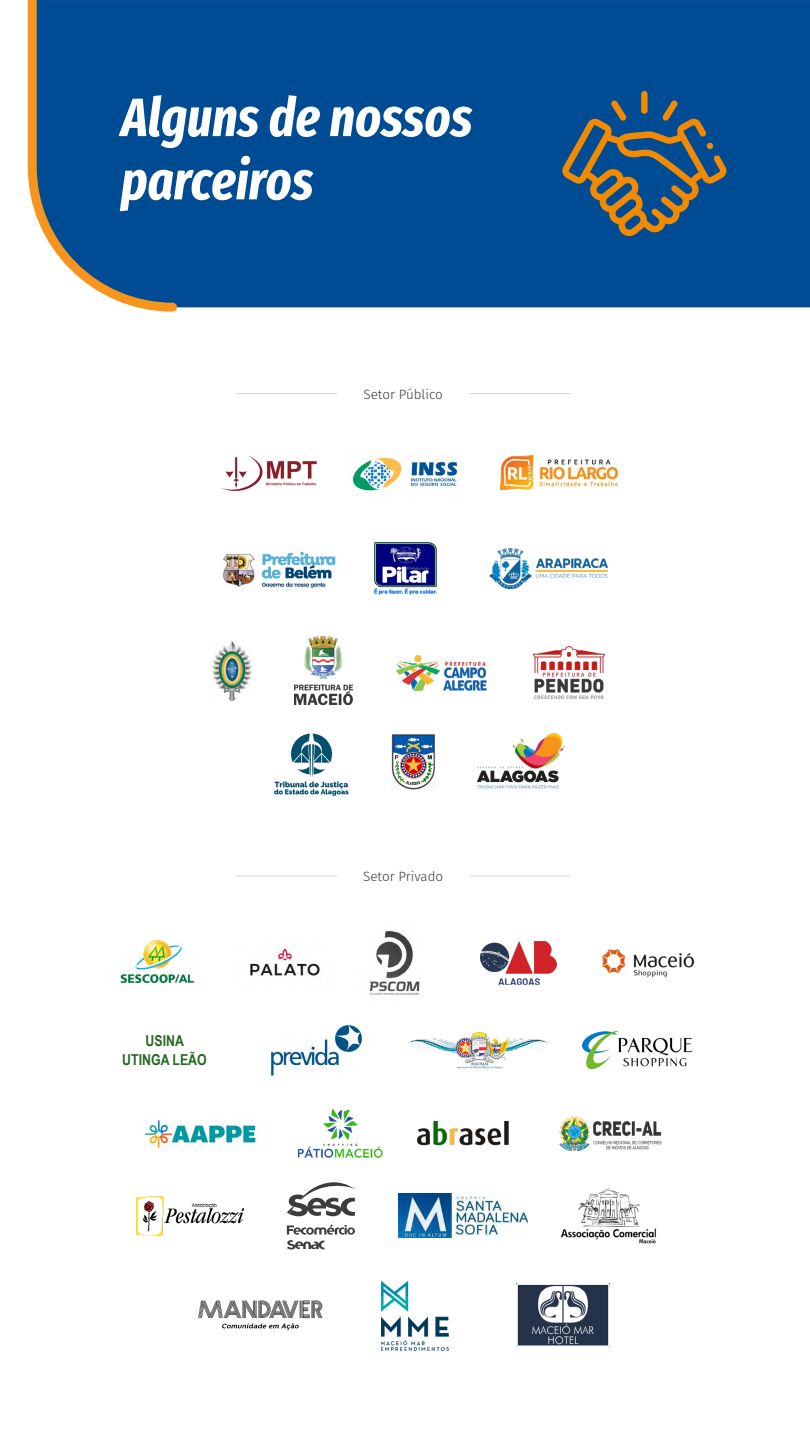
<style>
.page{position:relative;width:810px;height:1440px;background:#fff}
.page>*{position:absolute;margin:0;border:0;box-sizing:border-box;transform-origin:0 0}
.t1{font:italic 700 54px/63.2px "Fira Sans Compressed";color:#fff}
.t2{font:700 15.08px/18.1px "Arial Narrow";color:#256820;text-align:center}
.t3{font:300 13.42px "Fira Sans";color:#3c3c3b}
</style>
<div class="page">
<div style="left:182px;top:0;width:628px;height:307px;background:#004c94"></div>
<svg style="left:27px;top:0;width:155px;height:312px;background:#2b6396"></svg>
<div style="left:641px;top:91px;width:7px;height:23px;background:#f18a00;border-radius:3px"></div>
<svg style="left:562px;top:100px;width:165px;height:136px;background:#3c5b6e"></svg>
<img style="left:353px;top:457px;width:110px;height:34px">
<img style="left:222px;top:455px;width:95px;height:37px">
<img style="left:490px;top:548px;width:117px;height:40px">
<img style="left:501px;top:456px;width:117px;height:33px">
<img style="left:223px;top:551px;width:113px;height:40px">
<img style="left:374px;top:542px;width:63px;height:53px">
<img style="left:396px;top:655px;width:91px;height:35px">
<img style="left:533px;top:647px;width:71px;height:52px">
<img style="left:274px;top:733px;width:75px;height:64px">
<img style="left:391px;top:734px;width:44px;height:56px">
<img style="left:213px;top:641px;width:39px;height:59px">
<hr style="left:236px;top:393px;width:101px;height:1px;background:#d6d6d6">
<hr style="left:469px;top:393px;width:102px;height:1px;background:#d6d6d6">
<img style="left:476px;top:733px;width:89px;height:56px">
<img style="left:295px;top:636px;width:57px;height:69px">
<hr style="left:236px;top:875px;width:101px;height:1px;background:#d6d6d6">
<hr style="left:469px;top:875px;width:102px;height:1px;background:#d6d6d6">
<img style="left:120px;top:940px;width:75px;height:46px">
<img style="left:250px;top:946px;width:71px;height:30px">
<img style="left:369px;top:931px;width:51px;height:65px">
<img style="left:480px;top:941px;width:76px;height:43px">
<img style="left:602px;top:949px;width:92px;height:29px">
<img style="left:583px;top:1032px;width:109px;height:36px">
<img style="left:297px;top:1108px;width:86px;height:50px">
<img style="left:417px;top:1122px;width:92px;height:23px">
<img style="left:559px;top:1117px;width:103px;height:33px">
<img style="left:561px;top:1188px;width:96px;height:56px">
<img style="left:270px;top:1024px;width:92px;height:53px">
<img style="left:408px;top:1031px;width:139px;height:38px">
<img style="left:144px;top:1119px;width:115px;height:30px">
<img style="left:137px;top:1196px;width:106px;height:39px">
<img style="left:399px;top:1194px;width:129px;height:44px">
<svg style="left:287px;top:1182px;width:68px;height:34px"></svg>
<svg style="left:287px;top:1225px;width:68px;height:24px"></svg>
<svg style="left:198px;top:1301px;width:124px;height:29px"></svg>
<img style="left:381px;top:1281px;width:68px;height:70px">
<img style="left:517px;top:1284px;width:92px;height:62px">
<h1 class="t1" style="left:121px;top:82px;width:353px">Alguns de nossos parceiros</h1>
<p class="t3" style="left:364px;top:384px;width:81px">Setor Público</p>
<p class="t2" style="left:122px;top:1031px;width:86px">USINA<br>UTINGA LEÃO</p>
<p class="t3" style="left:363px;top:867px;width:82px">Setor Privado</p>
</div>
